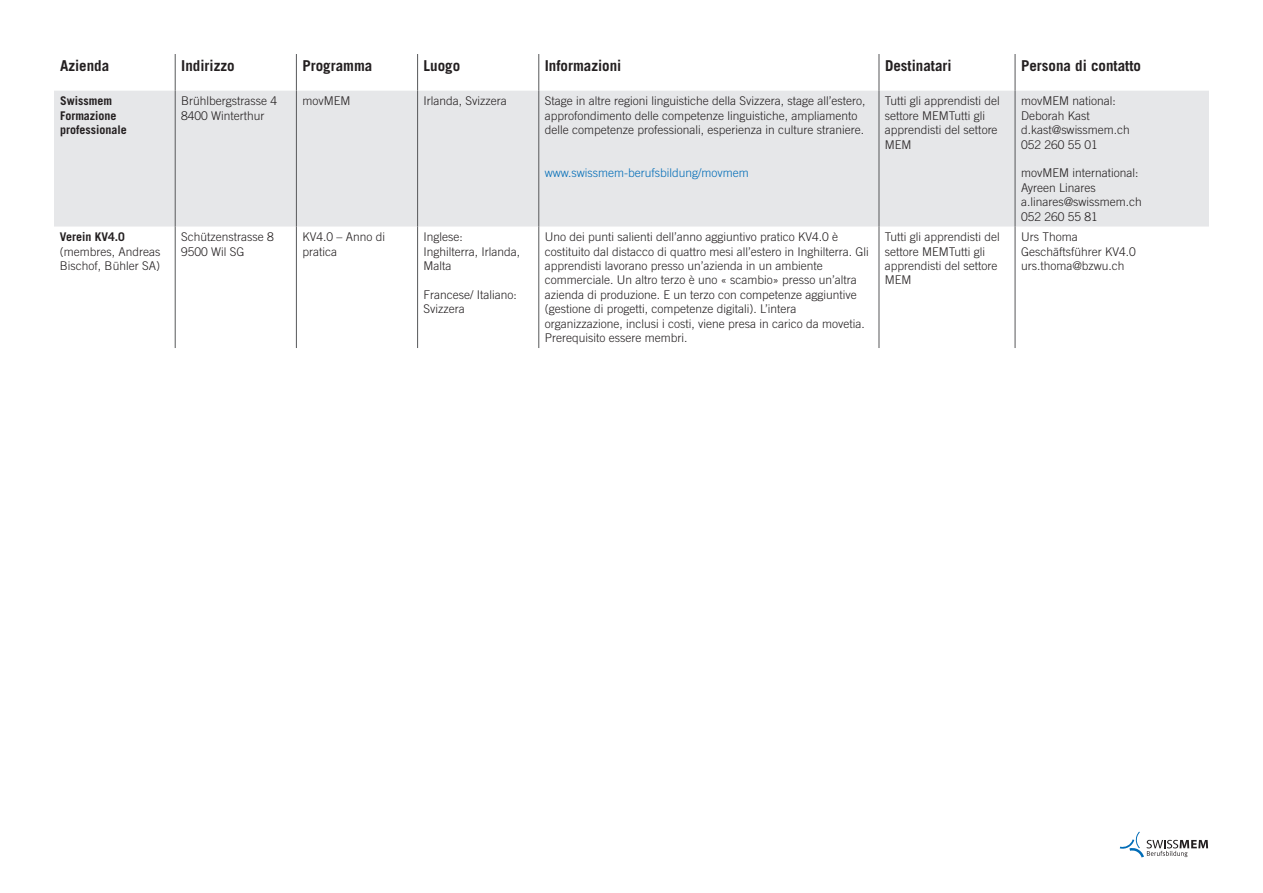
<style>
.page{position:relative;width:1263px;height:893px;background:#fff}
.page>*{position:absolute;margin:0;border:0;box-sizing:border-box;transform-origin:0 0}
.t1{font:700 15px "Trade Gothic LT Pro";color:#231f20}
.t2{font:300 12px/14.4px "Trade Gothic LT Pro";color:#231f20}
.t3{font:700 12px/14.4px "Trade Gothic LT Pro";color:#231f20}
.t4{font:300 12px "Trade Gothic LT Pro";color:#006cb7}
</style>
<div class="page">
<svg style="left:1120px;top:832px;width:88px;height:25px"></svg>
<div style="left:54px;top:91px;width:1155px;height:136px;background:#e6e7e9"></div>
<hr style="left:175px;top:91px;width:1px;height:136px;background:#57585a">
<hr style="left:296px;top:91px;width:1px;height:136px;background:#57585a">
<hr style="left:417px;top:91px;width:1px;height:136px;background:#57585a">
<hr style="left:538px;top:91px;width:1px;height:136px;background:#57585a">
<hr style="left:879px;top:91px;width:1px;height:136px;background:#57585a">
<hr style="left:1015px;top:91px;width:1px;height:136px;background:#57585a">
<hr style="left:175px;top:227px;width:1px;height:121px;background:#57585a">
<hr style="left:296px;top:227px;width:1px;height:121px;background:#57585a">
<hr style="left:417px;top:227px;width:1px;height:121px;background:#57585a">
<hr style="left:538px;top:227px;width:1px;height:121px;background:#57585a">
<hr style="left:879px;top:227px;width:1px;height:121px;background:#57585a">
<hr style="left:1015px;top:227px;width:1px;height:121px;background:#57585a">
<hr style="left:175px;top:54px;width:1px;height:37px;background:#57585a">
<hr style="left:296px;top:54px;width:1px;height:37px;background:#57585a">
<hr style="left:417px;top:54px;width:1px;height:37px;background:#57585a">
<hr style="left:538px;top:54px;width:1px;height:37px;background:#57585a">
<hr style="left:879px;top:54px;width:1px;height:37px;background:#57585a">
<hr style="left:1015px;top:54px;width:1px;height:37px;background:#57585a">
<p class="t1" style="left:60px;top:56px;width:51px">Azienda</p>
<p class="t1" style="left:181px;top:56px;width:55px">Indirizzo</p>
<p class="t1" style="left:302px;top:56px;width:71px">Programma</p>
<p class="t1" style="left:424px;top:56px;width:38px">Luogo</p>
<p class="t1" style="left:545px;top:56px;width:78px">Informazioni</p>
<p class="t1" style="left:885px;top:56px;width:68px">Destinatari</p>
<p class="t1" style="left:1021px;top:56px;width:122px">Persona di contatto</p>
<p class="t3" style="left:60px;top:94px;width:68px">Swissmem<br>Formazione professionale</p>
<p class="t2" style="left:181px;top:94px;width:97px">Brühlbergstrasse 4<br>8400 Winterthur</p>
<p class="t2" style="left:302px;top:94px;width:49px">movMEM</p>
<p class="t2" style="left:424px;top:94px;width:85px">Irlanda, Svizzera</p>
<p class="t2" style="left:545px;top:94px;width:322px">Stage in altre regioni linguistiche della Svizzera, stage all’estero, approfondimento delle competenze linguistiche, ampliamento delle competenze professionali, esperienza in culture straniere.</p>
<p class="t4" style="left:545px;top:166px;width:205px">www.swissmem-berufsbildung/movmem</p>
<p class="t2" style="left:885px;top:94px;width:116px">Tutti gli apprendisti del settore MEMTutti gli apprendisti del settore<br>MEM</p>
<p class="t2" style="left:1021px;top:94px;width:110px">movMEM national:<br>Deborah Kast d.kast@swissmem.ch<br>052 260 55 01</p>
<p class="t2" style="left:1021px;top:166px;width:122px">movMEM international:<br>Ayreen Linares a.linares@swissmem.ch<br>052 260 55 81</p>
<p class="t3" style="left:60px;top:230px;width:66px">Verein KV4.0</p>
<p class="t2" style="left:60px;top:244px;width:102px">(membres, Andreas<br>Bischof, Bühler SA)</p>
<p class="t2" style="left:181px;top:230px;width:94px">Schützenstrasse 8<br>9500 Wil SG</p>
<p class="t2" style="left:302px;top:230px;width:84px">KV4.0 – Anno di pratica</p>
<p class="t2" style="left:424px;top:230px;width:98px">Inglese:<br>Inghilterra, Irlanda,<br>Malta</p>
<p class="t2" style="left:424px;top:287px;width:95px">Francese/ Italiano:<br>Svizzera</p>
<p class="t2" style="left:545px;top:230px;width:326px">Uno dei punti salienti dell’anno aggiuntivo pratico KV4.0 è costituito dal distacco di quattro mesi all’estero in Inghilterra. Gli apprendisti lavorano presso un’azienda in un ambiente commerciale. Un altro terzo è uno « scambio» presso un’altra azienda di produzione. E un terzo con competenze aggiuntive (gestione di progetti, competenze digitali). L’intera organizzazione, inclusi i costi, viene presa in carico da movetia.<br>Prerequisito essere membri.</p>
<p class="t2" style="left:885px;top:230px;width:116px">Tutti gli apprendisti del settore MEMTutti gli apprendisti del settore<br>MEM</p>
<p class="t2" style="left:1021px;top:230px;width:116px">Urs Thoma<br>Geschäftsführer KV4.0 urs.thoma@bzwu.ch</p>
</div>
